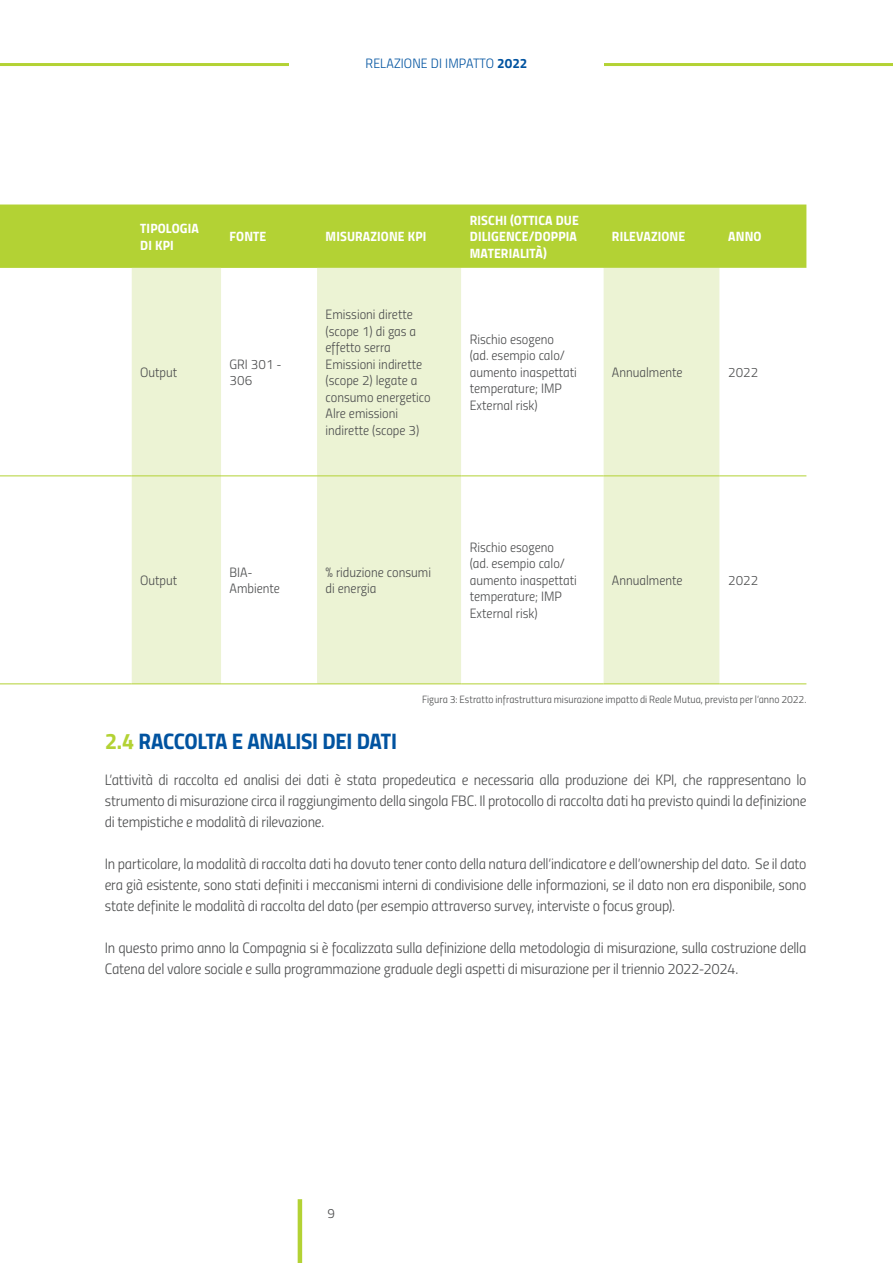
<style>
.page{position:relative;width:893px;height:1263px;background:#fff}
.page>*{position:absolute;margin:0;border:0;box-sizing:border-box;transform-origin:0 0}
.t1{font:22.5px "Titillium Bold Upright";letter-spacing:-.015em;color:#0153a0}
.t2{font:15px/21px "Titillium Light Upright";letter-spacing:-.015em;color:#4b4c4d;text-align:justify}
.t3{font:13.5px/16.5px "Titillium Light Upright";color:#4b4c4d}
.t4{font:13.5px/16.5px "Titillium Bold Upright";letter-spacing:.01em;color:#fff}
.t5{font:13.5px "Titillium Light Upright";letter-spacing:.01em;color:#0153a0}
.t6{font:10.5px "Titillium Light Upright";color:#4b4c4d}
.s1{font-family:"Titillium";font-weight:700}
.s2{color:#b3d234}
</style>
<div class="page">
<hr style="left:0;top:63px;width:893px;height:3px;background:#b3d234">
<div style="left:289px;top:1px;width:315px;height:72px;background:#fff"></div>
<div style="left:0;top:204px;width:806px;height:64px;background:#b3d234"></div>
<svg style="left:132px;top:268px;width:329px;height:415px;fill:#ecf3d4"></svg>
<svg style="left:461px;top:268px;width:345px;height:415px"></svg>
<hr style="left:0;top:475px;width:132px;height:1px;background:#b3d234">
<hr style="left:132px;top:475px;width:89px;height:1px;background:#b3d234">
<hr style="left:221px;top:475px;width:96px;height:1px;background:#b3d234">
<hr style="left:317px;top:475px;width:144px;height:1px;background:#b3d234">
<hr style="left:461px;top:475px;width:142px;height:1px;background:#b3d234">
<hr style="left:603px;top:475px;width:117px;height:1px;background:#b3d234">
<hr style="left:720px;top:475px;width:86px;height:1px;background:#b3d234">
<hr style="left:0;top:683px;width:132px;height:1px;background:#b3d234">
<hr style="left:132px;top:683px;width:89px;height:1px;background:#b3d234">
<hr style="left:221px;top:683px;width:96px;height:1px;background:#b3d234">
<hr style="left:317px;top:683px;width:144px;height:1px;background:#b3d234">
<hr style="left:461px;top:683px;width:142px;height:1px;background:#b3d234">
<hr style="left:603px;top:683px;width:117px;height:1px;background:#b3d234">
<hr style="left:720px;top:683px;width:86px;height:1px;background:#b3d234">
<hr style="left:298px;top:1199px;width:4px;height:64px;background:#b3d234">
<p class="t5" style="left:366px;top:54px;width:163px">RELAZIONE DI IMPATTO <span class="s1">2022</span></p>
<p class="t4" style="left:140px;top:219px;width:60px">TIPOLOGIA<br>DI KPI</p>
<p class="t4" style="left:230px;top:227px;width:38px">FONTE</p>
<p class="t4" style="left:326px;top:227px;width:102px">MISURAZIONE KPI</p>
<p class="t3" style="left:140px;top:363px;width:39px">Output</p>
<p class="t3" style="left:230px;top:355px;width:54px">GRI 301 -<br>306</p>
<p class="t3" style="left:326px;top:305px;width:107px">Emissioni dirette (scope 1) di gas a effetto serra<br>Emissioni indirette (scope 2) legate a consumo energetico<br>Alre emissioni indirette (scope 3)</p>
<p class="t4" style="left:470px;top:211px;width:110px">RISCHI (OTTICA DUE<br>DILIGENCE/DOPPIA<br>MATERIALITÀ)</p>
<p class="t3" style="left:470px;top:330px;width:109px">Rischio esogeno<br>(ad. esempio calo/ aumento inaspettati temperature; IMP<br>External risk)</p>
<p class="t4" style="left:612px;top:227px;width:75px">RILEVAZIONE</p>
<p class="t4" style="left:728px;top:227px;width:35px">ANNO</p>
<p class="t3" style="left:612px;top:363px;width:72px">Annualmente</p>
<p class="t3" style="left:728px;top:363px;width:32px">2022</p>
<p class="t3" style="left:140px;top:571px;width:39px">Output</p>
<p class="t3" style="left:230px;top:563px;width:52px">BIA-<br>Ambiente</p>
<p class="t3" style="left:326px;top:563px;width:107px">% riduzione consumi di energia</p>
<p class="t3" style="left:470px;top:538px;width:109px">Rischio esogeno<br>(ad. esempio calo/ aumento inaspettati temperature; IMP<br>External risk)</p>
<p class="t3" style="left:612px;top:571px;width:72px">Annualmente</p>
<p class="t3" style="left:728px;top:571px;width:32px">2022</p>
<p class="t6" style="left:422px;top:692px;width:386px">Figura 3: Estratto infrastruttura misurazione impatto di Reale Mutua, prevista per l’anno 2022.</p>
<h1 class="t1" style="left:105px;top:724px;width:294px"><span class="s2">2.4</span> RACCOLTA E ANALISI DEI DATI</h1>
<p class="t2" style="left:105px;top:768px;width:703px">L’attività di raccolta ed analisi dei dati è stata propedeutica e necessaria alla produzione dei KPI, che rappresentano lo strumento di misurazione circa il raggiungimento della singola FBC. Il protocollo di raccolta dati ha previsto quindi la definizione di tempistiche e modalità di rilevazione.</p>
<p class="t2" style="left:105px;top:852px;width:703px">In particolare, la modalità di raccolta dati ha dovuto tener conto della natura dell’indicatore e dell’ownership del dato. Se il dato era già esistente, sono stati definiti i meccanismi interni di condivisione delle informazioni, se il dato non era disponibile, sono state definite le modalità di raccolta del dato (per esempio attraverso survey, interviste o focus group).</p>
<p class="t2" style="left:105px;top:936px;width:703px">In questo primo anno la Compagnia si è focalizzata sulla definizione della metodologia di misurazione, sulla costruzione della<br>Catena del valore sociale e sulla programmazione graduale degli aspetti di misurazione per il triennio 2022-2024.</p>
<p class="t3" style="left:327px;top:1204px;width:9px">9</p>
</div>
